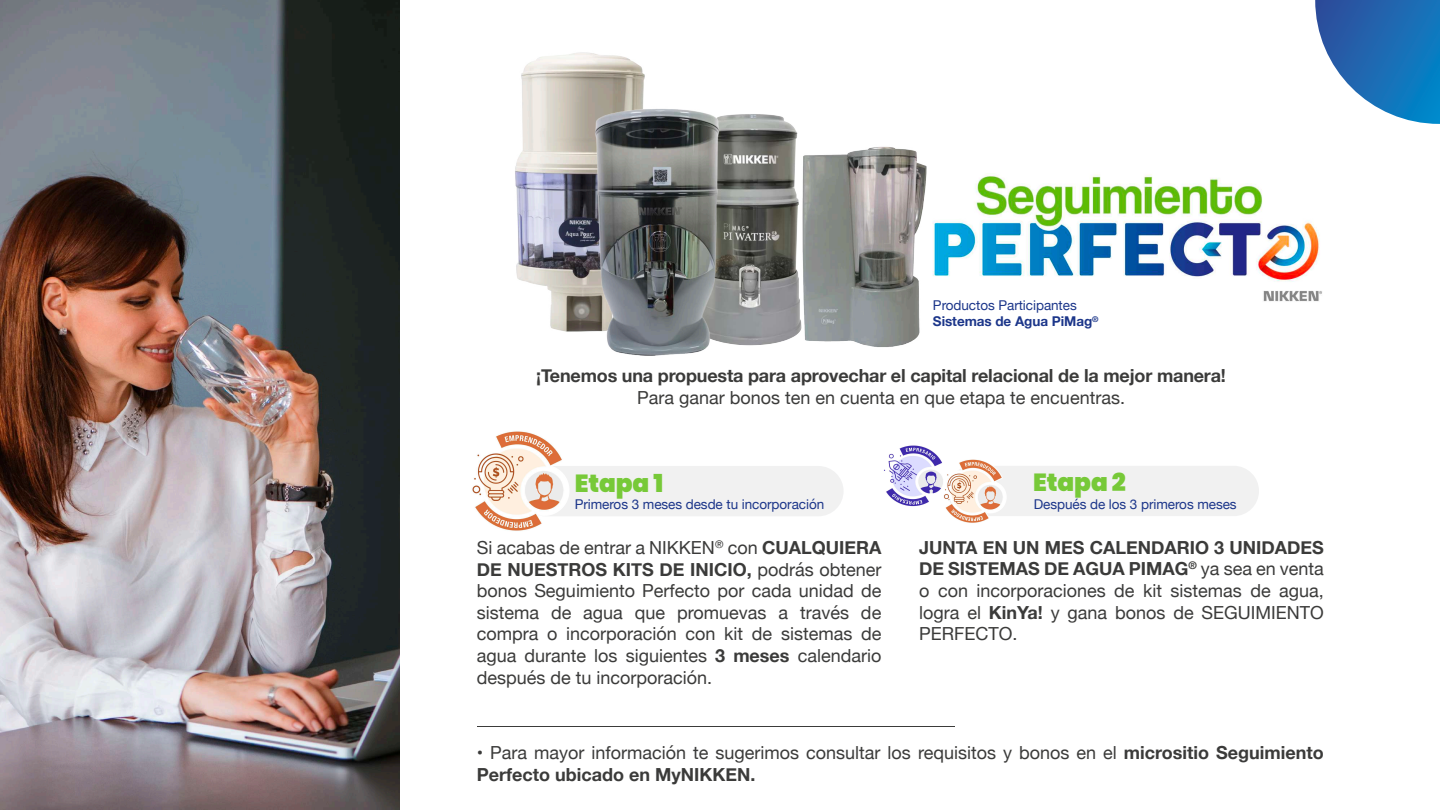
<style>
.page{position:relative;width:1440px;height:810px;background:#fff}
.page>*{position:absolute;margin:0;border:0;box-sizing:border-box;transform-origin:0 0}
.t1{font:900 24.75px "Poppins";letter-spacing:-.005em;color:#77c938}
.t2{font:18px/21.6px "Helvetica Neue";color:#3b3b3a;text-align:justify}
.t3{font:700 18px "Helvetica Neue";letter-spacing:-.01em;color:#3b3b3a}
.t4{font:13.5px/16.2px "Helvetica Neue";letter-spacing:-.005em;color:#1c368a}
.s1{font-weight:700}
</style>
<div class="page">
<svg style="left:1315px;top:0;width:125px;height:124px"></svg>
<img style="left:0;top:0;width:399px;height:810px">
<hr style="left:478px;top:726px;width:477px;height:1px;background:#3b3b3a">
<div style="left:520px;top:466px;width:324px;height:50px;background:#f1f1f1;border-radius:25px"></div>
<img style="left:472px;top:431px;width:97px;height:100px">
<img style="left:748px;top:114px;width:46px;height:232px">
<img style="left:515px;top:52px;width:130px;height:278px">
<img style="left:559px;top:81px;width:189px;height:275px">
<img style="left:780px;top:128px;width:142px;height:219px">
<div style="left:947px;top:466px;width:312px;height:50px;background:#f1f1f1;border-radius:25px"></div>
<img style="left:884px;top:445px;width:52px;height:62px">
<img style="left:922px;top:164px;width:400px;height:138px">
<img style="left:933px;top:454px;width:73px;height:69px">
<p class="t4" style="left:933px;top:298px;width:167px">Productos Participantes<br><span class="s1">Sistemas de Agua PiMag</span><sup>®</sup></p>
<p class="t3" style="left:536px;top:362px;width:691px">¡Tenemos una propuesta para aprovechar el capital relacional de la mejor manera!</p>
<p class="t2" style="left:637px;top:388px;width:489px">Para ganar bonos ten en cuenta en que etapa te encuentras.</p>
<h1 class="t1" style="left:575px;top:469px;width:90px">Etapa 1</h1>
<p class="t4" style="left:575px;top:497px;width:251px">Primeros 3 meses desde tu incorporación</p>
<h1 class="t1" style="left:1033px;top:468px;width:94px">Etapa 2</h1>
<p class="t4" style="left:1034px;top:497px;width:204px">Después de los 3 primeros meses</p>
<p class="t2" style="left:477px;top:538px;width:406px">Si acabas de entrar a NIKKEN<sup>®</sup> con <span class="s1">CUALQUIERA DE NUESTROS KITS DE INICIO,</span> podrás obtener bonos Seguimiento Perfecto por cada unidad de sistema de agua que promuevas a través de compra o incorporación con kit de sistemas de agua durante los siguientes <span class="s1">3 meses</span> calendario después de tu incorporación.</p>
<p class="t2" style="left:919px;top:538px;width:406px"><span class="s1">JUNTA EN UN MES CALENDARIO 3 UNIDADES DE SISTEMAS DE AGUA PIMAG</span><sup>®</sup> ya sea en venta o con incorporaciones de kit sistemas de agua, logra el <span class="s1">KinYa!</span> y gana bonos de SEGUIMIENTO PERFECTO.</p>
<p class="t2" style="left:477px;top:743px;width:849px">• Para mayor información te sugerimos consultar los requisitos y bonos en el <span class="s1">micrositio Seguimiento<br>Perfecto ubicado en MyNIKKEN.</span></p>
</div>
